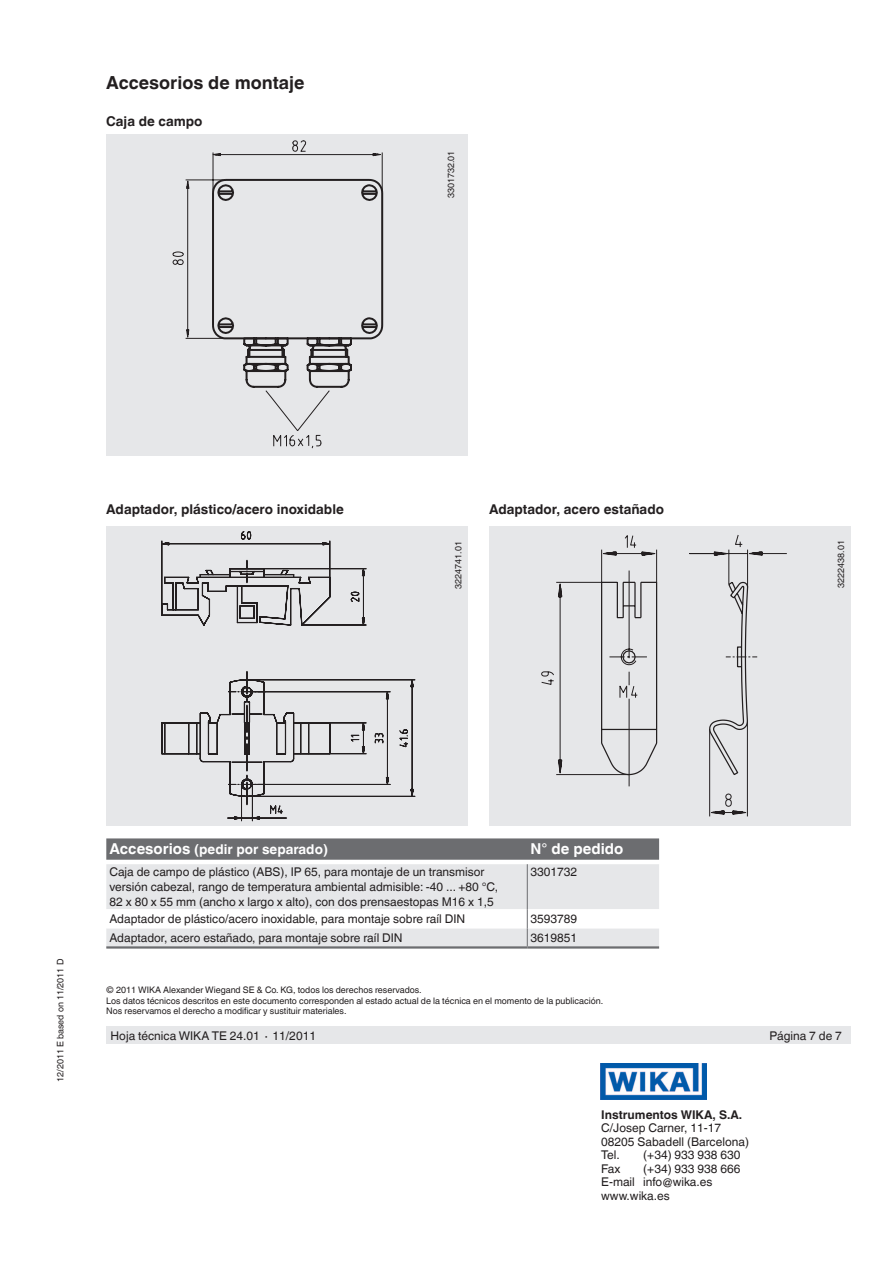
<style>
.page{position:relative;width:893px;height:1263px;background:#fff}
.page>*{position:absolute;margin:0;border:0;box-sizing:border-box;transform-origin:0 0}
.t1{font:700 18px "Helvetica World";color:#231f20}
.t2{font:700 15px "Helvetica World";color:#fff}
.t3{font:700 13.5px "Helvetica World";color:#231f20}
.t4{font:700 13.5px "Helvetica World";color:#fff}
.t5{font:12px/13.5px "Helvetica World";color:#231f20}
.t6{font:700 12px "Helvetica World";color:#231f20}
.t7{font:9px/10.5px "Helvetica World";color:#231f20}
.s1{font-size:15px}
</style>
<div class="page">
<img style="left:601px;top:1063px;width:105px;height:36px">
<div style="left:106px;top:1027px;width:744px;height:17px;background:#e6e7e9"></div>
<div style="left:106px;top:135px;width:362px;height:321px;background:#e6e7e9"></div>
<div style="left:106px;top:526px;width:362px;height:300px;background:#e6e7e9"></div>
<div style="left:489px;top:526px;width:361px;height:300px;background:#e6e7e9"></div>
<svg style="left:106px;top:838px;width:553px;height:22px;background:#707174"></svg>
<div style="left:106px;top:864px;width:553px;height:45px;background:#e6e7e9"></div>
<hr style="left:527px;top:864px;width:1px;height:45px;background:#6c6d70">
<svg style="left:106px;top:909px;width:553px;height:37px"></svg>
<hr style="left:106px;top:946px;width:421px;height:2px;background:#6c6d70">
<hr style="left:527px;top:946px;width:132px;height:2px;background:#6c6d70">
<svg style="left:172px;top:140px;width:212px;height:309px"></svg>
<svg style="left:161px;top:531px;width:254px;height:290px"></svg>
<svg style="left:541px;top:535px;width:246px;height:282px"></svg>
<svg style="left:600px;top:581px;width:149px;height:195px"></svg>
<h1 class="t1" style="left:106px;top:73px;width:200px">Accesorios de montaje</h1>
<p class="t3" style="left:106px;top:114px;width:98px">Caja de campo</p>
<p class="t7" style="left:446px;top:198px;width:49px;rotate:-90deg">3301732.01</p>
<p class="t3" style="left:106px;top:502px;width:239px">Adaptador, plástico/acero inoxidable</p>
<p class="t3" style="left:489px;top:502px;width:177px">Adaptador, acero estañado</p>
<p class="t7" style="left:453px;top:589px;width:49px;rotate:-90deg">3224741.01</p>
<p class="t7" style="left:836px;top:587px;width:49px;rotate:-90deg">3222438.01</p>
<p class="t7" style="left:55px;top:1082px;width:125px;rotate:-90deg">12/2011 E based on 11/2011 D</p>
<p class="t4" style="left:109px;top:842px;width:220px"><span class="s1">Accesorios</span> (pedir por separado)</p>
<p class="t2" style="left:530px;top:840px;width:94px">N° de pedido</p>
<p class="t5" style="left:109px;top:864px;width:390px;line-height:15px">Caja de campo de plástico (ABS), IP 65, para montaje de un transmisor versión cabezal, rango de temperatura ambiental admisible: -40 ... +80 °C,<br>82 x 80 x 55 mm (ancho x largo x alto), con dos prensaestopas M16 x 1,5</p>
<p class="t5" style="left:530px;top:865px;width:48px">3301732</p>
<p class="t5" style="left:109px;top:912px;width:357px">Adaptador de plástico/acero inoxidable, para montaje sobre raíl DIN</p>
<p class="t5" style="left:530px;top:912px;width:48px">3593789</p>
<p class="t5" style="left:109px;top:931px;width:295px">Adaptador, acero estañado, para montaje sobre raíl DIN</p>
<p class="t5" style="left:530px;top:931px;width:48px">3619851</p>
<p class="t7" style="left:106px;top:985px;width:498px">© 2011 WIKA Alexander Wiegand SE &amp; Co. KG, todos los derechos reservados.<br>Los datos técnicos descritos en este documento corresponden al estado actual de la técnica en el momento de la publicación.<br>Nos reservamos el derecho a modificar y sustituir materiales.</p>
<p class="t5" style="left:111px;top:1029px;width:207px">Hoja técnica WIKA TE 24.01 ∙ 11/2011</p>
<p class="t5" style="left:769px;top:1029px;width:74px">Página 7 de 7</p>
<p class="t6" style="left:601px;top:1107px;width:142px">Instrumentos WIKA, S.A.</p>
<p class="t5" style="left:601px;top:1121px;width:149px">C/Josep Carner, 11-17<br>08205 Sabadell (Barcelona)<br>Tel.</p>
<p class="t5" style="left:643px;top:1148px;width:99px">(+34) 933 938 630</p>
<p class="t5" style="left:601px;top:1161px;width:141px;text-indent:42px">(+34) 933 938 666<br>E-mail info@wika.es www.wika.es</p>
<p class="t5" style="left:601px;top:1161px;width:21px">Fax</p>
</div>
